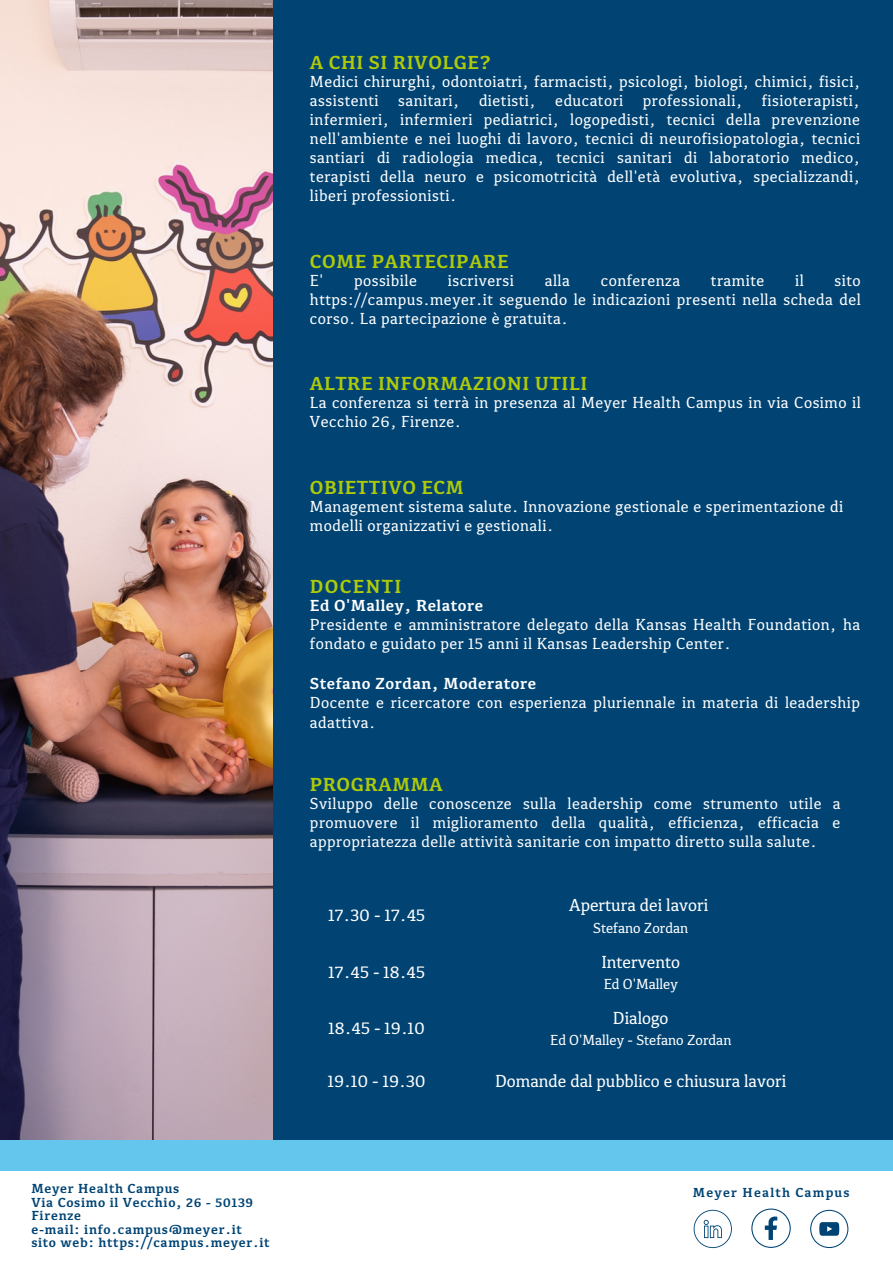
<style>
.page{position:relative;width:893px;height:1264px;background:#fff}
.page>*{position:absolute;margin:0;border:0;box-sizing:border-box;transform-origin:0 0}
.t1{font:700 19.5px "Kefa III";letter-spacing:.03em;color:#afcb08}
.t2{font:700 19.5px "Kefa III";letter-spacing:.07em;color:#afcb08}
.t3{font:18px "Kefa III";color:#fff}
.t4{font:16.5px/19px "Kefa III";letter-spacing:.03em;color:#fff}
.t5{font:16.5px/19px "Kefa III";letter-spacing:.03em;color:#fdfdfd;text-align:justify}
.t6{font:700 16.5px "Kefa III";letter-spacing:.03em;color:#fff}
.t7{font:15px "Kefa III";color:#fff}
.t8{font:700 13.5px/13.5px "Kefa III";letter-spacing:.05em;color:#014474}
.t9{font:700 13.5px "Kefa III";letter-spacing:.09em;color:#014474}
</style>
<div class="page">
<div style="left:0;top:0;width:892px;height:1262px;background:#014474"></div>
<img style="left:0;top:0;width:273px;height:1139px">
<div style="left:0;top:1139px;width:892px;height:42px;background:#64c6ed"></div>
<div style="left:0;top:1171px;width:892px;height:91px;background:#fff"></div>
<svg style="left:810px;top:1209px;width:38px;height:38px"></svg>
<svg style="left:693px;top:1209px;width:38px;height:38px"></svg>
<svg style="left:751px;top:1208px;width:39px;height:39px"></svg>
<p class="t8" style="left:31px;top:1182px;width:149px">Meyer Health Campus</p>
<p class="t8" style="left:31px;top:1196px;width:223px">Via Cosimo il Vecchio, 26 - 50139<br>Firenze</p>
<p class="t8" style="left:31px;top:1223px;width:212px">e-mail: info.campus@meyer.it</p>
<p class="t8" style="left:31px;top:1236px;width:240px">sito web: https://campus.meyer.it</p>
<p class="t1" style="left:310px;top:53px;width:183px">A CHI SI RIVOLGE?</p>
<p class="t4" style="left:310px;top:72px;width:551px;text-align:justify">Medici chirurghi, odontoiatri, farmacisti, psicologi, biologi, chimici, fisici, assistenti sanitari, dietisti, educatori professionali, fisioterapisti, infermieri, infermieri pediatrici, logopedisti, tecnici della prevenzione nell'ambiente e nei luoghi di lavoro, tecnici di neurofisiopatologia, tecnici santiari di radiologia medica, tecnici sanitari di laboratorio medico, terapisti della neuro e psicomotricità dell'età evolutiva, specializzandi, liberi professionisti.</p>
<p class="t1" style="left:310px;top:252px;width:200px">COME PARTECIPARE</p>
<p class="t4" style="left:310px;top:271px;width:15px">E'</p>
<p class="t4" style="left:354px;top:271px;width:64px">possibile</p>
<p class="t4" style="left:448px;top:271px;width:68px">iscriversi</p>
<p class="t4" style="left:544px;top:271px;width:27px">alla</p>
<p class="t4" style="left:600px;top:271px;width:81px">conferenza</p>
<p class="t4" style="left:711px;top:271px;width:55px">tramite</p>
<p class="t4" style="left:795px;top:271px;width:10px">il</p>
<p class="t4" style="left:310px;top:271px;width:552px;text-align:justify;text-indent:524px">sito https://campus.meyer.it seguendo le indicazioni presenti nella scheda del corso. La partecipazione è gratuita.</p>
<p class="t1" style="left:310px;top:375px;width:279px">ALTRE INFORMAZIONI UTILI</p>
<p class="t4" style="left:310px;top:394px;width:552px">La conferenza si terrà in presenza al Meyer Health Campus in via Cosimo il<br>Vecchio 26, Firenze.</p>
<p class="t1" style="left:310px;top:478px;width:155px">OBIETTIVO ECM</p>
<p class="t4" style="left:310px;top:497px;width:534px">Management sistema salute. Innovazione gestionale e sperimentazione di modelli organizzativi e gestionali.</p>
<p class="t2" style="left:310px;top:577px;width:93px">DOCENTI</p>
<p class="t6" style="left:310px;top:597px;width:175px">Ed O'Malley, Relatore</p>
<p class="t4" style="left:310px;top:615px;width:551px">Presidente e amministratore delegato della Kansas Health Foundation, ha fondato e guidato per 15 anni il Kansas Leadership Center.</p>
<p class="t6" style="left:310px;top:676px;width:228px">Stefano Zordan, Moderatore</p>
<p class="t4" style="left:310px;top:694px;width:551px">Docente e ricercatore con esperienza pluriennale in materia di leadership adattiva.</p>
<p class="t1" style="left:310px;top:775px;width:134px">PROGRAMMA</p>
<p class="t5" style="left:310px;top:794px;width:532px">Sviluppo delle conoscenze sulla leadership come strumento utile a promuovere il miglioramento della qualità, efficienza, efficacia e appropriatezza delle attività sanitarie con impatto diretto sulla salute.</p>
<p class="t3" style="left:328px;top:907px;width:98px">17.30 - 17.45</p>
<p class="t3" style="left:328px;top:964px;width:98px">17.45 - 18.45</p>
<p class="t3" style="left:328px;top:1020px;width:98px">18.45 - 19.10</p>
<p class="t3" style="left:569px;top:897px;width:141px">Apertura dei lavori</p>
<p class="t7" style="left:593px;top:920px;width:97px">Stefano Zordan</p>
<p class="t3" style="left:601px;top:953px;width:80px">Intervento</p>
<p class="t7" style="left:603px;top:977px;width:76px">Ed O'Malley</p>
<p class="t3" style="left:613px;top:1010px;width:57px">Dialogo</p>
<p class="t7" style="left:550px;top:1033px;width:183px">Ed O'Malley - Stefano Zordan</p>
<p class="t3" style="left:328px;top:1073px;width:99px">19.10 - 19.30</p>
<p class="t3" style="left:495px;top:1073px;width:292px">Domande dal pubblico e chiusura lavori</p>
<p class="t9" style="left:692px;top:1186px;width:158px">Meyer Health Campus</p>
</div>
